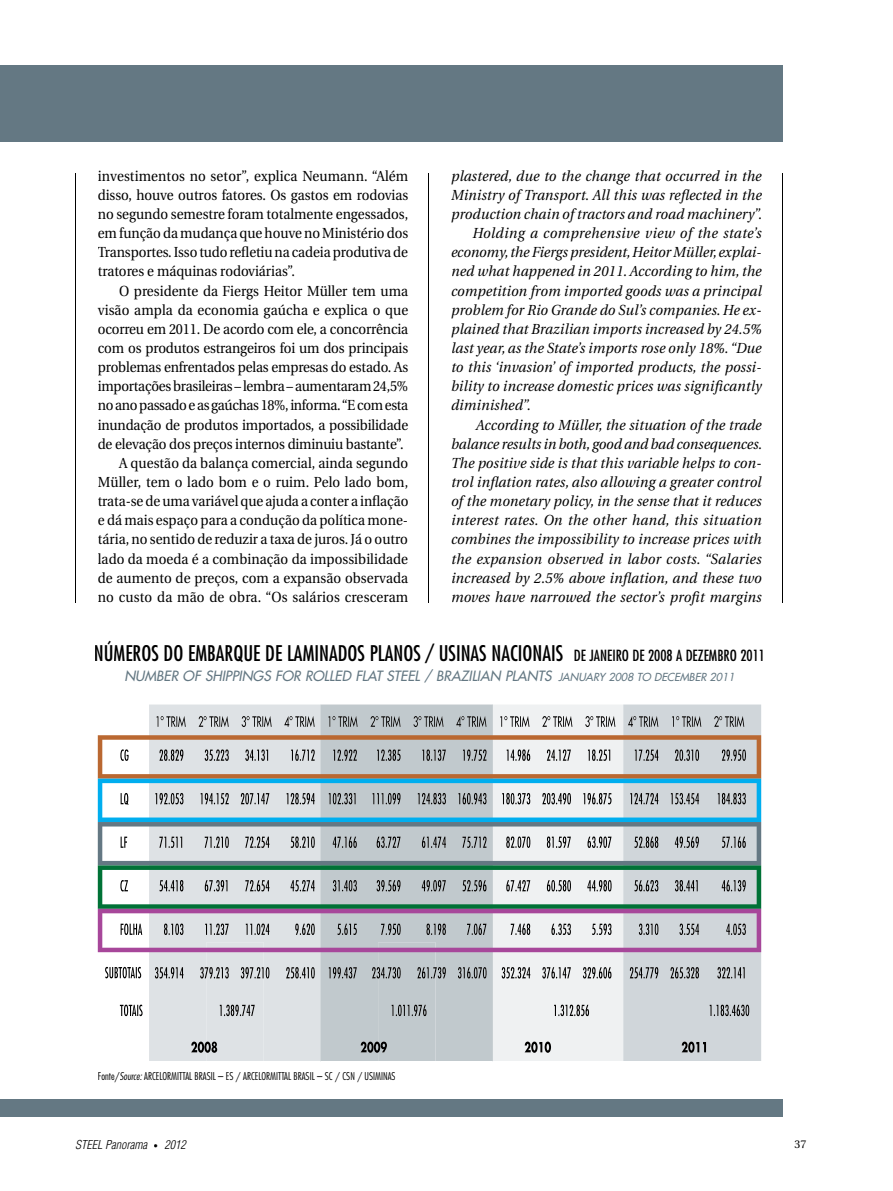
<style>
.page{position:relative;width:893px;height:1191px;background:#fff}
.page>*{position:absolute;margin:0;border:0;box-sizing:border-box;transform-origin:0 0}
.t1{font:condensed 21px "Futura LT";color:#000}
.t2{font:italic 14.55px "Utopia";letter-spacing:.015em;color:#000;scale:.94 1}
.t3{font:14.55px/19.2px "Utopia";letter-spacing:-.005em;color:#000;text-align:justify;scale:.92 1}
.t4{font:14.55px "Utopia";letter-spacing:-.025em;color:#000;scale:.92 1}
.t5{font:italic 13.8px "Futura LT";color:#647883}
.t6{font:italic 300 condensed 12px "Helvetica";color:#000}
.t7{font:11.25px "Utopia";color:#000}
.t8{font:300 condensed 10.5px "Futura LT";color:#000}
.s1{font-size:15px}
.s2{font-size:10.8px}
.s3{font-style:italic}
.s4{font-style:normal;font-size:8.55px}
</style>
<div class="page">
<div style="left:0;top:1099px;width:782px;height:17px;background:#647883"></div>
<hr style="left:782px;top:173px;width:1px;height:430px;background:#000">
<hr style="left:428px;top:173px;width:1px;height:430px;background:#000">
<hr style="left:75px;top:173px;width:1px;height:430px;background:#000">
<div style="left:0;top:65px;width:782px;height:77px;background:#647883"></div>
<div style="left:493px;top:705px;width:130px;height:30px;background:#eff1f2"></div>
<div style="left:623px;top:704px;width:138px;height:31px;background:#d0d6da"></div>
<svg style="left:321px;top:704px;width:172px;height:31px;background:#c3cace"></svg>
<div style="left:333px;top:717px;width:153px;height:18px;background:#c1c9cd"></div>
<svg style="left:149px;top:704px;width:172px;height:31px;background:#dfe2e5"></svg>
<div style="left:161px;top:717px;width:153px;height:18px;background:#dee2e5"></div>
<svg style="left:156px;top:716px;width:30px;height:11px"></svg>
<svg style="left:328px;top:716px;width:30px;height:11px"></svg>
<svg style="left:500px;top:716px;width:29px;height:11px"></svg>
<svg style="left:672px;top:716px;width:29px;height:11px"></svg>
<svg style="left:242px;top:716px;width:30px;height:11px"></svg>
<svg style="left:413px;top:716px;width:31px;height:11px"></svg>
<svg style="left:585px;top:716px;width:30px;height:11px"></svg>
<svg style="left:199px;top:716px;width:30px;height:11px"></svg>
<svg style="left:370px;top:716px;width:31px;height:11px"></svg>
<svg style="left:542px;top:716px;width:30px;height:11px"></svg>
<svg style="left:714px;top:716px;width:30px;height:11px"></svg>
<svg style="left:284px;top:716px;width:31px;height:11px"></svg>
<svg style="left:456px;top:716px;width:30px;height:11px"></svg>
<svg style="left:628px;top:716px;width:30px;height:11px"></svg>
<svg style="left:98px;top:735px;width:663px;height:326px"></svg>
<p class="t3" style="left:98px;top:166px;width:339px">investimentos no setor”, explica Neumann. “Além disso, houve outros fatores. Os gastos em rodovias no segundo semestre foram totalmente engessados, em função da mudança que houve no Ministério dos Transportes. Isso tudo refletiu na cadeia produtiva de tratores e máquinas rodoviárias”.</p>
<p class="t3" style="left:119px;top:281px;width:316px">O presidente da Fiergs Heitor Müller tem uma</p>
<p class="t3" style="left:98px;top:300px;width:339px">visão ampla da economia gaúcha e explica o que</p>
<p class="t3" style="left:98px;top:319px;width:339px">ocorreu em 2011. De acordo com ele, a concorrência</p>
<p class="t3" style="left:98px;top:339px;width:339px">com os produtos estrangeiros foi um dos principais</p>
<p class="t3" style="left:98px;top:358px;width:339px">problemas enfrentados pelas empresas do estado. As</p>
<p class="t3" style="left:98px;top:377px;width:339px">importações brasileiras – lembra – aumentaram 24,5%</p>
<p class="t4" style="left:98px;top:397px;width:339px">no ano passado e as gaúchas 18%, informa. “E com esta</p>
<p class="t3" style="left:98px;top:415px;width:339px">inundação de produtos importados, a possibilidade</p>
<p class="t3" style="left:98px;top:434px;width:334px">de elevação dos preços internos diminuiu bastante”.</p>
<p class="t3" style="left:119px;top:453px;width:316px">A questão da balança comercial, ainda segundo</p>
<p class="t3" style="left:98px;top:473px;width:339px">Müller, tem o lado bom e o ruim. Pelo lado bom,</p>
<p class="t3" style="left:98px;top:492px;width:339px">trata-se de uma variável que ajuda a conter a inflação</p>
<p class="t3" style="left:98px;top:511px;width:339px">e dá mais espaço para a condução da política mone-</p>
<p class="t3" style="left:98px;top:530px;width:339px">tária, no sentido de reduzir a taxa de juros. Já o outro</p>
<p class="t3" style="left:98px;top:549px;width:339px">lado da moeda é a combinação da impossibilidade</p>
<p class="t3" style="left:98px;top:568px;width:339px">de aumento de preços, com a expansão observada</p>
<p class="t3" style="left:98px;top:587px;width:339px">no custo da mão de obra. “Os salários cresceram</p>
<p class="t2" style="left:451px;top:168px;width:332px">plastered, due to the change that occurred in the</p>
<p class="t2" style="left:451px;top:187px;width:332px">Ministry of Transport. All this was reflected in the</p>
<p class="t2" style="left:451px;top:206px;width:332px">production chain of tractors and road machinery”.</p>
<p class="t2" style="left:472px;top:225px;width:309px">Holding a comprehensive view of the state’s</p>
<p class="t2" style="left:451px;top:244px;width:332px">economy, the Fiergs president, Heitor Müller, explai-</p>
<p class="t2" style="left:451px;top:263px;width:332px">ned what happened in 2011. According to him, the</p>
<p class="t2" style="left:451px;top:283px;width:332px">competition from imported goods was a principal</p>
<p class="t2" style="left:451px;top:302px;width:332px">problem for Rio Grande do Sul’s companies. He ex-</p>
<p class="t2" style="left:451px;top:321px;width:332px">plained that Brazilian imports increased by 24.5%</p>
<p class="t2" style="left:451px;top:340px;width:332px">last year, as the State’s imports rose only 18%. “Due</p>
<p class="t2" style="left:451px;top:359px;width:332px">to this ‘invasion’ of imported products, the possi-</p>
<p class="t2" style="left:451px;top:378px;width:332px">bility to increase domestic prices was significantly</p>
<p class="t2" style="left:451px;top:397px;width:86px">diminished”.</p>
<p class="t2" style="left:476px;top:416px;width:305px">According to Müller, the situation of the trade</p>
<p class="t2" style="left:451px;top:436px;width:332px">balance results in both, good and bad consequences.</p>
<p class="t2" style="left:451px;top:455px;width:332px">The positive side is that this variable helps to con-</p>
<p class="t2" style="left:451px;top:474px;width:332px">trol inflation rates, also allowing a greater control</p>
<p class="t2" style="left:451px;top:493px;width:332px">of the monetary policy, in the sense that it reduces</p>
<p class="t2" style="left:451px;top:512px;width:332px">interest rates. On the other hand, this situation</p>
<p class="t2" style="left:451px;top:531px;width:332px">combines the impossibility to increase prices with</p>
<p class="t2" style="left:451px;top:550px;width:332px">the expansion observed in labor costs. “Salaries</p>
<p class="t2" style="left:451px;top:570px;width:332px">increased by 2.5% above inflation, and these two</p>
<p class="t2" style="left:451px;top:589px;width:332px">moves have narrowed the sector’s profit margins</p>
<h1 class="t1" style="left:94px;top:640px;width:673px">NúMEROS DO EMBARQUE DE LAMINADOS PLANOS / USINAS NACIONAIS <span class="s1">DE JANEIRO DE 2008 A DEZEMBRO 2011</span></h1>
<p class="t5" style="left:124px;top:667px;width:614px">NUMBER OF SHIPPINGS FOR ROLLED FLAT STEEL / BRAZILIAN PLANTS <span class="s2">JANUARY 2008 TO DECEMBER 2011</span></p>
<p class="t8" style="left:98px;top:1070px;width:299px">Fonte/<span class="s3">Source:</span> ARCELORMITTAL BRASIL – ES / ARCELORMITTAL BRASIL – SC / CSN / USIMINAS</p>
<p class="t6" style="left:75px;top:1137px;width:112px">STEEL Panorama <span class="s4">•</span> 2012</p>
<p class="t7" style="left:794px;top:1138px;width:13px">37</p>
</div>
